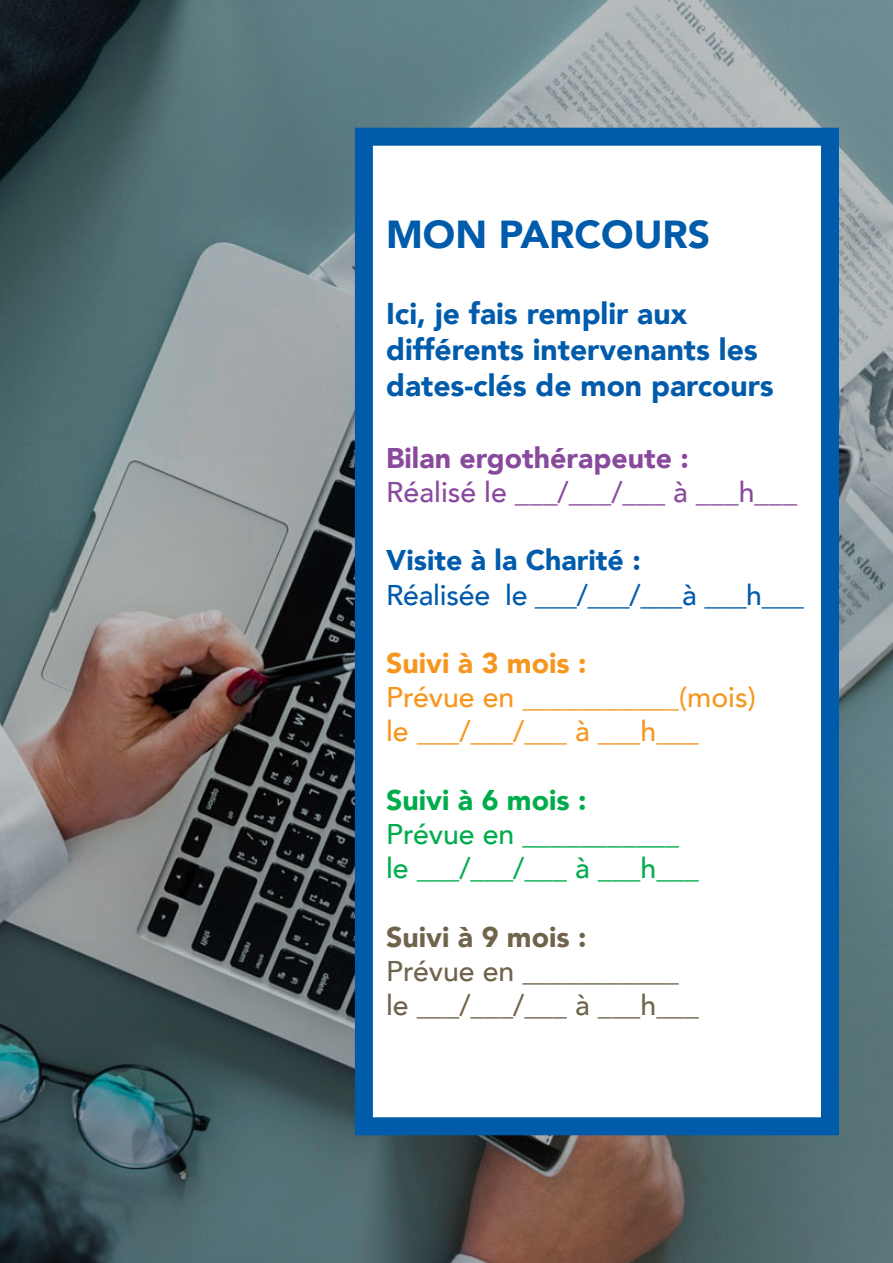
<style>
.page{position:relative;width:893px;height:1263px;background:#fff}
.page>*{position:absolute;margin:0;border:0;box-sizing:border-box;transform-origin:0 0}
.t1{font:900 39px "Avenir";color:#015bab}
.t2{font:900 30px/36px "Avenir";color:#015bab}
.t3{font:500 28.5px/34.2px "Avenir";color:#f7961e}
.t4{font:500 28.5px/34.2px "Avenir";color:#00ac4c}
.t5{font:500 28.5px/34.2px "Avenir";color:#70634b}
.t6{font:500 28.5px "Avenir";letter-spacing:-.01em;color:#015bab}
.t7{font:500 28.5px "Avenir";color:#894a9d}
.t8{font:900 28.5px "Avenir";color:#894a9d}
.t9{font:900 28.5px "Avenir";color:#015bab}
.t10{font:900 28.5px "Avenir";color:#f7961e}
.t11{font:900 28.5px "Avenir";color:#00ac4c}
.t12{font:900 28.5px "Avenir";color:#70634b}
</style>
<div class="page">
<img style="left:0;top:0;width:893px;height:1263px">
<div style="left:355px;top:128px;width:484px;height:1007px;background:#fff;border:18px solid #015bab"></div>
<h1 class="t1" style="left:386px;top:201px;width:326px">MON PARCOURS</h1>
<p class="t2" style="left:386px;top:294px;width:389px">Ici, je fais remplir aux différents intervenants les dates-clés de mon parcours</p>
<p class="t8" style="left:386px;top:433px;width:304px">Bilan ergothérapeute :</p>
<p class="t7" style="left:386px;top:467px;width:413px">Réalisé le ___/___/___ à ___h___</p>
<p class="t9" style="left:386px;top:536px;width:256px">Visite à la Charité :</p>
<p class="t6" style="left:386px;top:570px;width:419px">Réalisée le ___/___/___à ___h___</p>
<p class="t10" style="left:386px;top:638px;width:202px">Suivi à 3 mois :</p>
<p class="t3" style="left:386px;top:678px;width:371px">Prévue en ___________(mois) le ___/___/___ à ___h___</p>
<p class="t11" style="left:386px;top:775px;width:202px">Suivi à 6 mois :</p>
<p class="t4" style="left:386px;top:815px;width:315px">Prévue en ___________ le ___/___/___ à ___h___</p>
<p class="t12" style="left:386px;top:912px;width:202px">Suivi à 9 mois :</p>
<p class="t5" style="left:386px;top:952px;width:315px">Prévue en ___________ le ___/___/___ à ___h___</p>
</div>
